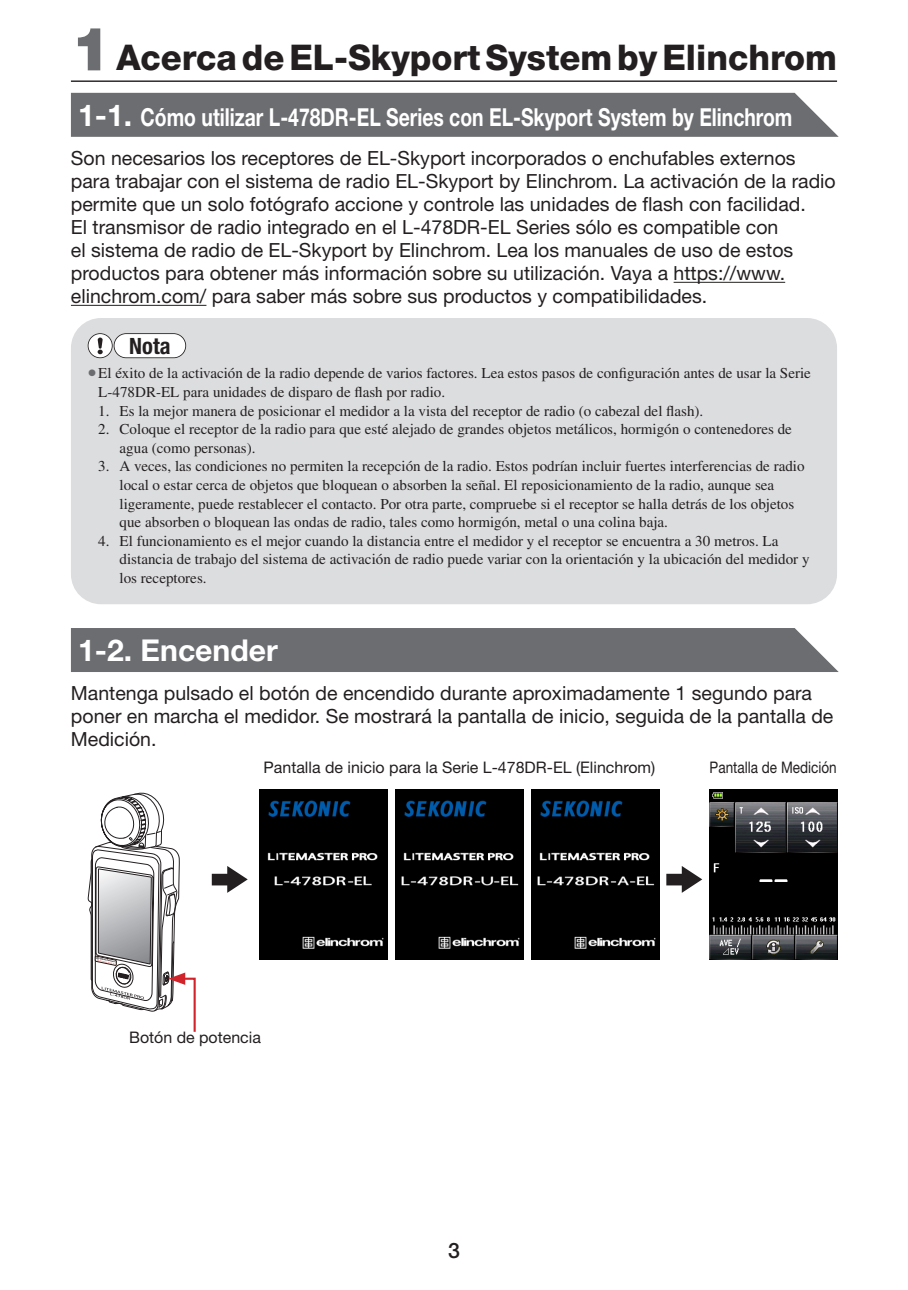
<style>
.page{position:relative;width:908px;height:1290px;background:#fff}
.page>*{position:absolute;margin:0;border:0;box-sizing:border-box;transform-origin:0 0}
.A_Head{font:800 35.5px "Helvetica Neue LT Std";color:#231f20}
.B_Head{font:700 30px "Helvetica Neue LT Std";color:#fff}
.B_Head-2{font:700 24.75px "Helvetica Neue LT Std";color:#fff;scale:.78 1}
.t1{font:700 condensed 22.5px "Helvetica Neue LT Std";color:#231f20}
.t2{font:500 21.25px "Helvetica Neue LT Std";color:#231f20}
._00_body{font:19.5px/23px "Helvetica Neue LT Std";color:#231f20}
._01_Caps_10Q{font:16px "Helvetica Neue LT Std";color:#231f20}
._01_Caps_10Q-2{font:16px "Helvetica Neue LT Std";color:#231f20;scale:.85 1}
.Note00{font:15px/18.5px "Times LT Std";color:#231f20}
.s1{font-weight:900;font-size:60.25px;color:#6c6d70}
.s2{font-size:30px}
.s3{font-size:24.75px;color:#6c6d70}
</style>
<div class="page">
<hr style="left:71px;top:80px;width:765px;height:2px;background:#231f20">
<hr style="left:673px;top:282px;width:111px;height:1px;background:#231f20">
<hr style="left:71px;top:305px;width:135px;height:1px;background:#231f20">
<div style="left:71px;top:93px;width:767px;height:44px;background:#6c6d70"></div>
<div style="left:71px;top:318px;width:765px;height:286px;background:#dcdddf;border-radius:30px"></div>
<svg style="left:88px;top:333px;width:98px;height:25px;background:#e4e3e4"></svg>
<div style="left:71px;top:628px;width:767px;height:44px;background:#6c6d70"></div>
<img style="left:259px;top:789px;width:128px;height:170px">
<img style="left:395px;top:789px;width:128px;height:170px">
<img style="left:531px;top:789px;width:128px;height:170px">
<img style="left:709px;top:789px;width:127px;height:170px">
<svg style="left:87px;top:793px;width:109px;height:239px"></svg>
<svg style="left:666px;top:866px;width:36px;height:27px"></svg>
<svg style="left:212px;top:866px;width:35px;height:27px"></svg>
<p class="A_Head" style="left:71px;top:37px;width:767px"><span class="s1">1</span> Acerca de EL-Skyport System by Elinchrom</p>
<p class="B_Head-2" style="left:78px;top:102px;width:917px"><span class="s2">1-1.</span> Cómo utilizar L-478DR-EL Series con EL-Skyport System by Elinchrom</p>
<p class="_00_body" style="left:71px;top:146px;width:766px">Son necesarios los receptores de EL-Skyport incorporados o enchufables externos para trabajar con el sistema de radio EL-Skyport by Elinchrom. La activación de la radio permite que un solo fotógrafo accione y controle las unidades de flash con facilidad.</p>
<p class="_00_body" style="left:71px;top:216px;width:723px">El transmisor de radio integrado en el L-478DR-EL Series sólo es compatible con el sistema de radio de EL-Skyport by Elinchrom. Lea los manuales de uso de estos productos para obtener más información sobre su utilización. Vaya a https://www. elinchrom.com/ para saber más sobre sus productos y compatibilidades.</p>
<p class="t1" style="left:129px;top:332px;width:43px">Nota</p>
<p class="Note00" style="left:98px;top:364px;width:713px;text-indent:-11px"><span class="s3">•</span>El éxito de la activación de la radio depende de varios factores. Lea estos pasos de configuración antes de usar la Serie<br>L-478DR-EL para unidades de disparo de flash por radio.</p>
<p class="Note00" style="left:98px;top:401px;width:606px">1. Es la mejor manera de posicionar el medidor a la vista del receptor de radio (o cabezal del flash).</p>
<p class="Note00" style="left:119px;top:420px;width:673px;text-indent:-21px">2. Coloque el receptor de la radio para que esté alejado de grandes objetos metálicos, hormigón o contenedores de agua (como personas).</p>
<p class="Note00" style="left:119px;top:457px;width:686px;text-indent:-21px">3. A veces, las condiciones no permiten la recepción de la radio. Estos podrían incluir fuertes interferencias de radio local o estar cerca de objetos que bloquean o absorben la señal. El reposicionamiento de la radio, aunque sea ligeramente, puede restablecer el contacto. Por otra parte, compruebe si el receptor se halla detrás de los objetos que absorben o bloquean las ondas de radio, tales como hormigón, metal o una colina baja.</p>
<p class="Note00" style="left:119px;top:531px;width:691px;text-indent:-21px">4. El funcionamiento es el mejor cuando la distancia entre el medidor y el receptor se encuentra a 30 metros. La distancia de trabajo del sistema de activación de radio puede variar con la orientación y la ubicación del medidor y los receptores.</p>
<p class="B_Head" style="left:78px;top:632px;width:201px">1-2. Encender</p>
<p class="_00_body" style="left:71px;top:682px;width:763px">Mantenga pulsado el botón de encendido durante aproximadamente 1 segundo para poner en marcha el medidor. Se mostrará la pantalla de inicio, seguida de la pantalla de<br>Medición.</p>
<p class="_01_Caps_10Q" style="left:263px;top:757px;width:393px">Pantalla de inicio para la Serie L-478DR-EL (Elinchrom)</p>
<p class="_01_Caps_10Q-2" style="left:709px;top:757px;width:151px">Pantalla de Medición</p>
<p class="_01_Caps_10Q" style="left:129px;top:1028px;width:133px">Botón de potencia</p>
<h3 class="t2" style="left:448px;top:1238px;width:13px">3</h3>
</div>
